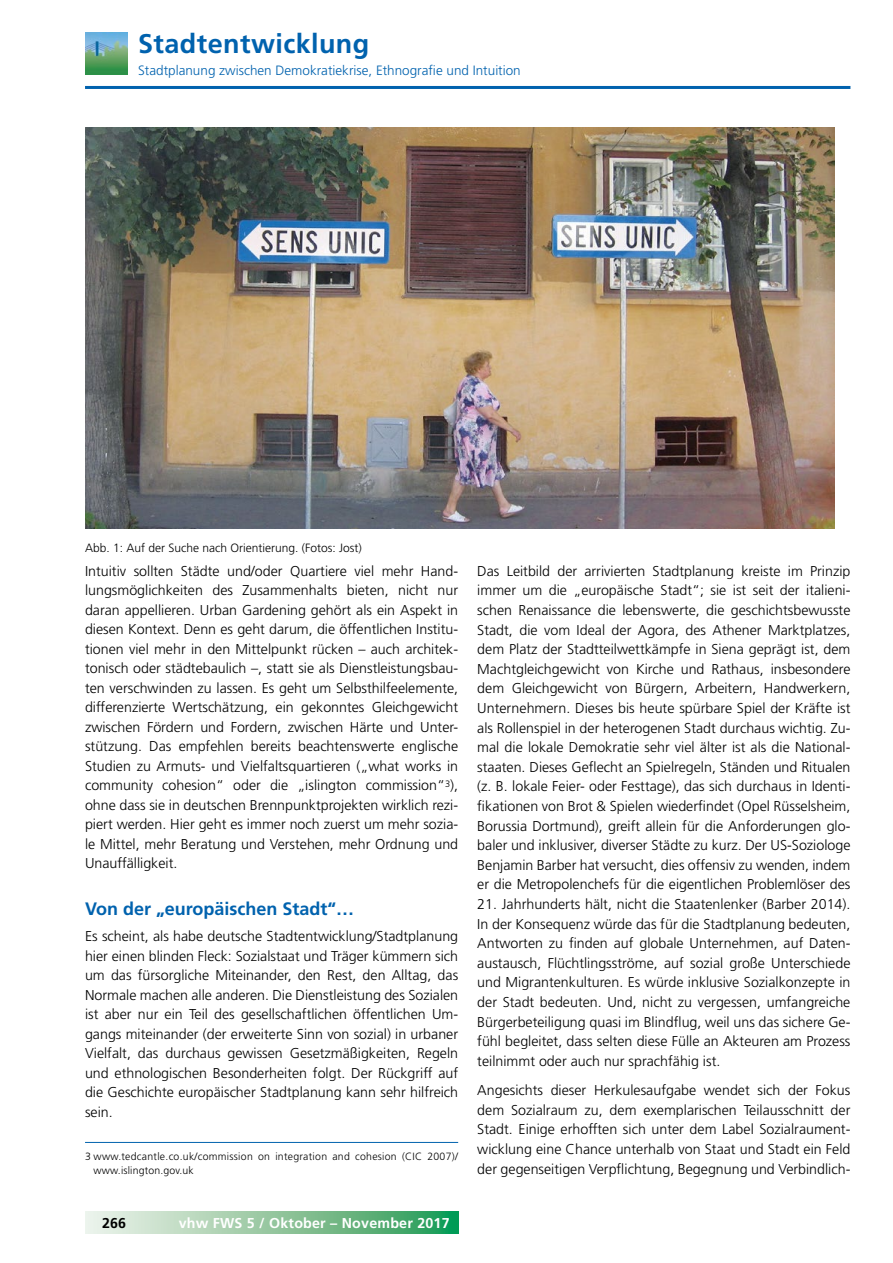
<style>
.page{position:relative;width:893px;height:1263px;background:#fff}
.page>*{position:absolute;margin:0;border:0;box-sizing:border-box;transform-origin:0 0}
.t1{font:700 27px "Frutiger LT";letter-spacing:.015em;color:#0062ae}
.t2{font:700 18px "Frutiger LT";color:#0062ae}
.t3{font:300 14.25px/19.6px "Frutiger LT";color:#000;text-align:justify}
.t4{font:700 14.25px "Frutiger LT";letter-spacing:.015em;color:#fff}
.t5{font:700 14.25px "Frutiger LT";color:#000}
.t6{font:300 13.5px "Frutiger LT";color:#0062ae}
.t7{font:300 12px "Frutiger CE";color:#000}
.t8{font:300 10.5px/13.5px "Frutiger LT";letter-spacing:.025em;color:#000}
</style>
<div class="page">
<hr style="left:85px;top:86px;width:765px;height:3px;background:#0062ae">
<svg style="left:85px;top:1212px;width:373px;height:21px;background:#8dc69f"></svg>
<img style="left:85px;top:32px;width:42px;height:43px">
<hr style="left:85px;top:1142px;width:373px;height:1px;background:#0062ae">
<img style="left:85px;top:128px;width:749px;height:401px">
<h1 class="t1" style="left:138px;top:28px;width:233px">Stadtentwicklung</h1>
<p class="t6" style="left:138px;top:62px;width:384px">Stadtplanung zwischen Demokratiekrise, Ethnografie und Intuition</p>
<p class="t7" style="left:85px;top:540px;width:278px">Abb. 1: Auf der Suche nach Orientierung. (Fotos: Jost)</p>
<p class="t3" style="left:85px;top:561px;width:375px">Intuitiv sollten Städte und/oder Quartiere viel mehr Hand&shy;lungsmöglichkeiten des Zusammenhalts bieten, nicht nur daran appellieren. Urban Gardening gehört als ein Aspekt in diesen Kontext. Denn es geht darum, die öffentlichen Institu&shy;tionen viel mehr in den Mittelpunkt rücken – auch architek&shy;tonisch oder städtebaulich –, statt sie als Dienstleistungsbau&shy;ten verschwinden zu lassen. Es geht um Selbsthilfeelemente, differenzierte Wertschätzung, ein gekonntes Gleichgewicht zwischen Fördern und Fordern, zwischen Härte und Unter&shy;stützung. Das empfehlen bereits beachtenswerte englische Studien zu Armuts- und Vielfaltsquartieren („what works in community cohesion“ oder die „islington commission“<sup>3</sup>), ohne dass sie in deutschen Brennpunktprojekten wirklich rezi&shy;piert werden. Hier geht es immer noch zuerst um mehr sozia&shy;le Mittel, mehr Beratung und Verstehen, mehr Ordnung und Unauffälligkeit.</p>
<p class="t2" style="left:85px;top:898px;width:271px">Von der „europäischen Stadt“…</p>
<p class="t3" style="left:85px;top:927px;width:375px">Es scheint, als habe deutsche Stadtentwicklung/Stadtplanung hier einen blinden Fleck: Sozialstaat und Träger kümmern sich um das fürsorgliche Miteinander, den Rest, den Alltag, das Normale machen alle anderen. Die Dienstleistung des Sozialen ist aber nur ein Teil des gesellschaftlichen öffentlichen Um&shy;gangs miteinander (der erweiterte Sinn von sozial) in urbaner Vielfalt, das durchaus gewissen Gesetzmäßigkeiten, Regeln und ethnologischen Besonderheiten folgt. Der Rückgriff auf die Geschichte europäischer Stadtplanung kann sehr hilfreich sein.</p>
<p class="t8" style="left:94px;top:1150px;width:366px;text-indent:-9px">3 www.tedcantle.co.uk/commission on integration and cohesion (CIC 2007)/ www.islington.gov.uk</p>
<p class="t5" style="left:102px;top:1214px;width:26px">266</p>
<p class="t4" style="left:179px;top:1214px;width:272px">vhw FWS 5 / Oktober – November 2017</p>
<p class="t3" style="left:477px;top:561px;width:375px">Das Leitbild der arrivierten Stadtplanung kreiste im Prinzip immer um die „europäische Stadt“; sie ist seit der italieni&shy;schen Renaissance die lebenswerte, die geschichtsbewusste Stadt, die vom Ideal der Agora, des Athener Marktplatzes, dem Platz der Stadtteilwettkämpfe in Siena geprägt ist, dem Machtgleichgewicht von Kirche und Rathaus, insbesondere dem Gleichgewicht von Bürgern, Arbeitern, Handwerkern, Unternehmern. Dieses bis heute spürbare Spiel der Kräfte ist als Rollenspiel in der heterogenen Stadt durchaus wichtig. Zu&shy;mal die lokale Demokratie sehr viel älter ist als die National&shy;staaten. Dieses Geflecht an Spielregeln, Ständen und Ritualen (z. B. lokale Feier- oder Festtage), das sich durchaus in Identi&shy;fikationen von Brot &amp; Spielen wiederfindet (Opel Rüsselsheim, Borussia Dortmund), greift allein für die Anforderungen glo&shy;baler und inklusiver, diverser Städte zu kurz. Der US-Soziologe Benjamin Barber hat versucht, dies offensiv zu wenden, indem er die Metropolenchefs für die eigentlichen Problemlöser des</p>
<p class="t3" style="left:477px;top:894px;width:375px">21. Jahrhunderts hält, nicht die Staatenlenker (Barber 2014).<br>In der Konsequenz würde das für die Stadtplanung bedeuten, Antworten zu finden auf globale Unternehmen, auf Daten&shy;austausch, Flüchtlingsströme, auf sozial große Unterschiede und Migrantenkulturen. Es würde inklusive Sozialkonzepte in der Stadt bedeuten. Und, nicht zu vergessen, umfangreiche Bürgerbeteiligung quasi im Blindflug, weil uns das sichere Ge&shy;fühl begleitet, dass selten diese Fülle an Akteuren am Prozess teilnimmt oder auch nur sprachfähig ist.</p>
<p class="t3" style="left:477px;top:1080px;width:375px">Angesichts dieser Herkulesaufgabe wendet sich der Fokus dem Sozialraum zu, dem exemplarischen Teilausschnitt der Stadt. Einige erhofften sich unter dem Label Sozialraument&shy;wicklung eine Chance unterhalb von Staat und Stadt ein Feld der gegenseitigen Verpflichtung, Begegnung und Verbindlich-</p>
</div>
